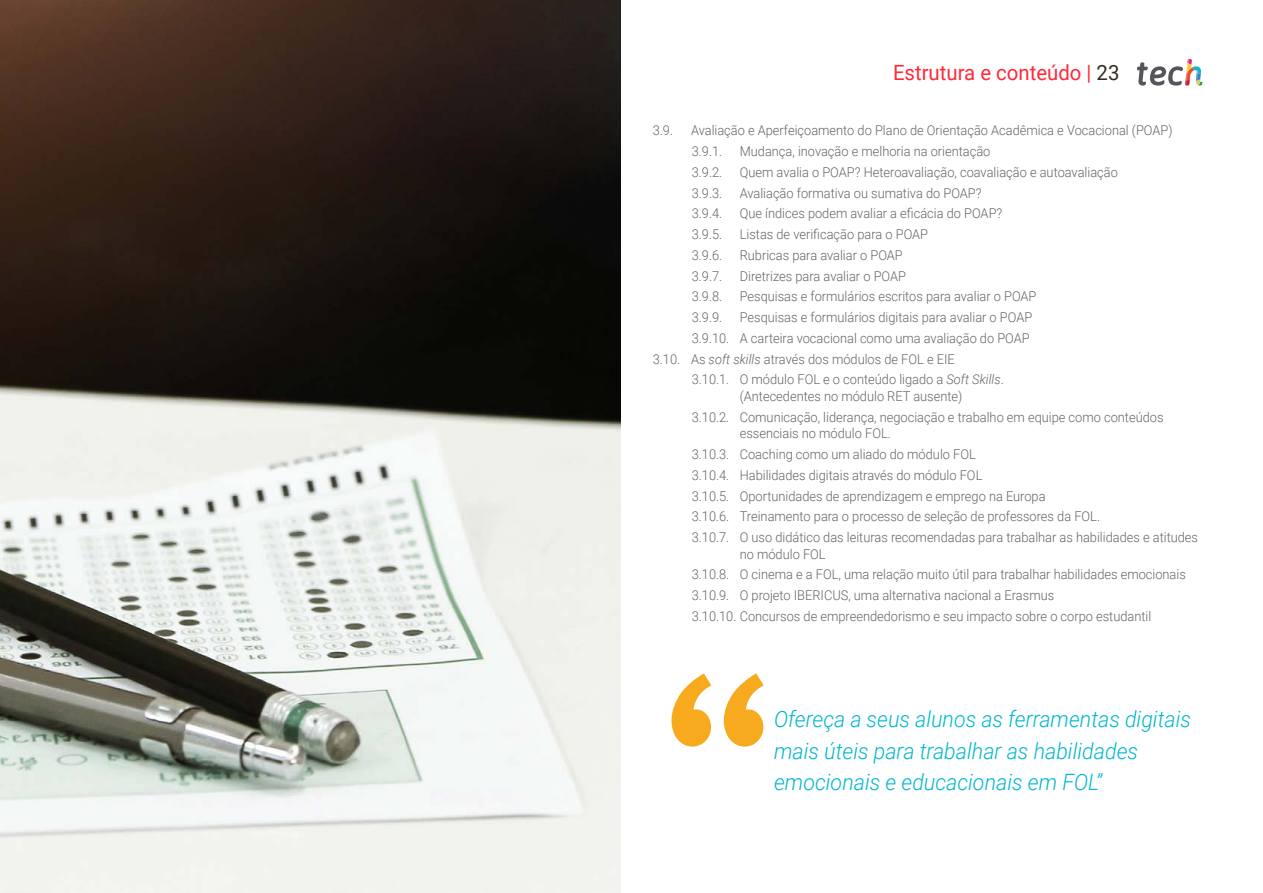
<style>
.page{position:relative;width:1263px;height:893px;background:#fff}
.page>*{position:absolute;margin:0;border:0;box-sizing:border-box;transform-origin:0 0}
.t1{font:italic 300 22.5px/31.5px "Roboto";color:#00b7d1;scale:.95 1}
.t2{font:21px "Roboto";color:#ff293a}
.t3{font:300 13.5px/20.7px "Roboto";color:#61646a;scale:.95 1}
.s1{color:#312e20}
.s2{font-style:italic}
</style>
<div class="page">
<svg style="left:1137px;top:59px;width:65px;height:27px"></svg>
<svg style="left:671px;top:673px;width:93px;height:74px"></svg>
<img style="left:0;top:0;width:621px;height:893px">
<h2 class="t2" style="left:893px;top:57px;width:228px">Estrutura e conteúdo | <span class="s1">23</span></h2>
<p class="t3" style="left:653px;top:120px;width:23px">3.9.</p>
<p class="t3" style="left:691px;top:120px;width:508px">Avaliação e Aperfeiçoamento do Plano de Orientação Acadêmica e Vocacional (POAP)<br>3.9.1.</p>
<p class="t3" style="left:740px;top:141px;width:265px">Mudança, inovação e melhoria na orientação</p>
<p class="t3" style="left:692px;top:161px;width:34px">3.9.2.</p>
<p class="t3" style="left:740px;top:161px;width:399px">Quem avalia o POAP? Heteroavaliação, coavaliação e autoavaliação</p>
<p class="t3" style="left:692px;top:182px;width:34px">3.9.3.</p>
<p class="t3" style="left:740px;top:182px;width:256px">Avaliação formativa ou sumativa do POAP?</p>
<p class="t3" style="left:692px;top:203px;width:34px">3.9.4.</p>
<p class="t3" style="left:740px;top:203px;width:278px">Que índices podem avaliar a eficácia do POAP?</p>
<p class="t3" style="left:692px;top:224px;width:34px">3.9.5.</p>
<p class="t3" style="left:740px;top:224px;width:200px">Listas de verificação para o POAP</p>
<p class="t3" style="left:692px;top:244px;width:34px">3.9.6.</p>
<p class="t3" style="left:740px;top:244px;width:173px">Rubricas para avaliar o POAP</p>
<p class="t3" style="left:692px;top:265px;width:34px">3.9.7.</p>
<p class="t3" style="left:740px;top:265px;width:176px">Diretrizes para avaliar o POAP</p>
<p class="t3" style="left:692px;top:286px;width:34px">3.9.8.</p>
<p class="t3" style="left:740px;top:286px;width:314px">Pesquisas e formulários escritos para avaliar o POAP</p>
<p class="t3" style="left:692px;top:307px;width:34px">3.9.9.</p>
<p class="t3" style="left:740px;top:307px;width:309px">Pesquisas e formulários digitais para avaliar o POAP</p>
<p class="t3" style="left:692px;top:327px;width:357px">3.9.10. A carteira vocacional como uma avaliação do POAP</p>
<p class="t3" style="left:653px;top:348px;width:319px">3.10. As <span class="s2">soft skills</span> através dos módulos de FOL e EIE</p>
<p class="t3" style="left:692px;top:369px;width:330px">3.10.1. O módulo FOL e o conteúdo ligado a <span class="s2">Soft Skills</span>.</p>
<p class="t3" style="left:692px;top:385px;width:498px;text-indent:48px">(Antecedentes no módulo RET ausente)<br>3.10.2. Comunicação, liderança, negociação e trabalho em equipe como conteúdos</p>
<p class="t3" style="left:692px;top:423px;width:534px;text-indent:48px">essenciais no módulo FOL.<br>3.10.3. Coaching como um aliado do módulo FOL<br>3.10.4. Habilidades digitais através do módulo FOL<br>3.10.5. Oportunidades de aprendizagem e emprego na Europa<br>3.10.6. Treinamento para o processo de seleção de professores da FOL.<br>3.10.7. O uso didático das leituras recomendadas para trabalhar as habilidades e atitudes</p>
<p class="t3" style="left:692px;top:543px;width:522px;text-indent:48px">no módulo FOL<br>3.10.8. O cinema e a FOL, uma relação muito útil para trabalhar habilidades emocionais 3.10.9. O projeto IBERICUS, uma alternativa nacional a Erasmus<br>3.10.10. Concursos de empreendedorismo e seu impacto sobre o corpo estudantil</p>
<h1 class="t1" style="left:774px;top:703px;width:440px">Ofereça a seus alunos as ferramentas digitais mais úteis para trabalhar as habilidades emocionais e educacionais em FOL”</h1>
</div>
